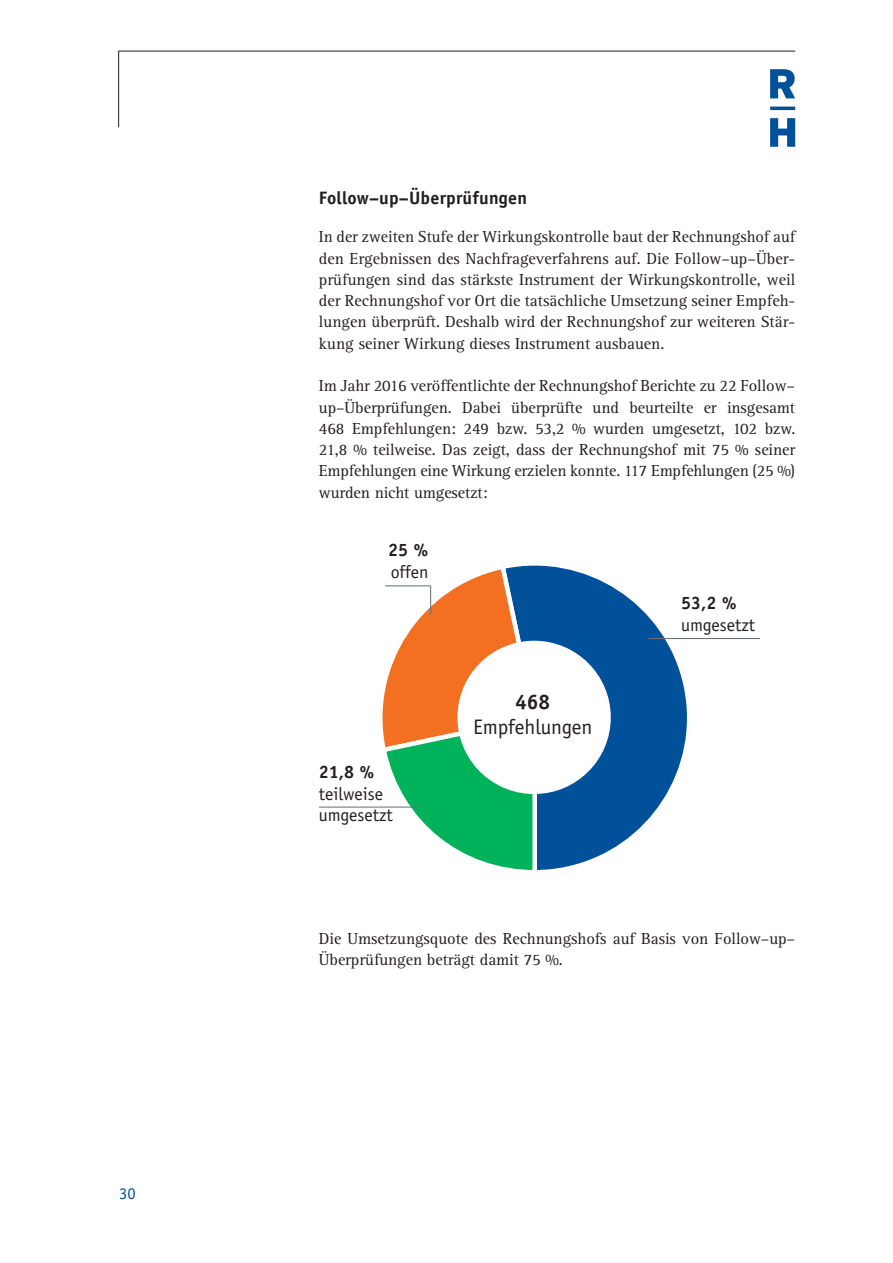
<style>
.page{position:relative;width:893px;height:1263px;background:#fff}
.page>*{position:absolute;margin:0;border:0;box-sizing:border-box;transform-origin:0 0}
.t1{font:21px "Officina Sans";color:#231f20}
.t2{font:700 21px "Officina Sans";color:#231f20}
.t3{font:700 18px "Officina Sans";letter-spacing:.01em;color:#231f20}
.t4{font:18px/21.6px "Officina Sans";color:#231f20}
.t5{font:16.5px/21.3px "Rotis Serif";letter-spacing:-.005em;color:#231f20;text-align:justify}
.t6{font:16.5px "Officina Sans";color:#00519a}
</style>
<div class="page">
<hr style="left:119px;top:51px;width:676px;height:1px;background:#231f20">
<hr style="left:118px;top:51px;width:1px;height:76px;background:#231f20">
<svg style="left:770px;top:69px;width:25px;height:78px"></svg>
<svg style="left:539px;top:565px;width:148px;height:305px"></svg>
<svg style="left:366px;top:565px;width:173px;height:305px"></svg>
<hr style="left:385px;top:585px;width:46px;height:1px;background:#687179">
<hr style="left:648px;top:638px;width:112px;height:1px;background:#687179">
<hr style="left:319px;top:807px;width:101px;height:1px;background:#687179">
<p class="t6" style="left:119px;top:1184px;width:18px">30</p>
<p class="t3" style="left:319px;top:187px;width:210px">Follow–up–Überprüfungen</p>
<p class="t5" style="left:319px;top:227px;width:478px">In der zweiten Stufe der Wirkungskontrolle baut der Rechnungshof auf den Ergebnissen des Nachfrageverfahrens auf. Die Follow–up–Über&shy;prüfungen sind das stärkste Instrument der Wirkungskontrolle, weil der Rechnungshof vor Ort die tatsächliche Umsetzung seiner Empfeh&shy;lungen überprüft. Deshalb wird der Rechnungshof zur weiteren Stär&shy;kung seiner Wirkung dieses Instrument ausbauen.</p>
<p class="t5" style="left:319px;top:376px;width:478px">Im Jahr 2016 veröffentlichte der Rechnungshof Berichte zu 22 Follow– up–Überprüfungen. Dabei überprüfte und beurteilte er insgesamt 468 Empfehlungen: 249 bzw. 53,2 % wurden umgesetzt, 102 bzw.<br>21,8 % teilweise. Das zeigt, dass der Rechnungshof mit 75 % seiner Empfehlungen eine Wirkung erzielen konnte. 117 Empfehlungen (25 %) wurden nicht umgesetzt:</p>
<p class="t3" style="left:388px;top:539px;width:42px">25 %</p>
<p class="t4" style="left:391px;top:561px;width:39px">offen</p>
<p class="t3" style="left:319px;top:761px;width:57px">21,8 %</p>
<p class="t4" style="left:319px;top:783px;width:76px">teilweise umgesetzt</p>
<p class="t2" style="left:515px;top:689px;width:37px">468</p>
<p class="t1" style="left:473px;top:715px;width:121px">Empfehlungen</p>
<p class="t3" style="left:681px;top:592px;width:57px">53,2 %</p>
<p class="t4" style="left:681px;top:614px;width:76px">umgesetzt</p>
<p class="t5" style="left:319px;top:928px;width:478px">Die Umsetzungsquote des Rechnungshofs auf Basis von Follow–up–<br>Überprüfungen beträgt damit 75 %.</p>
</div>
